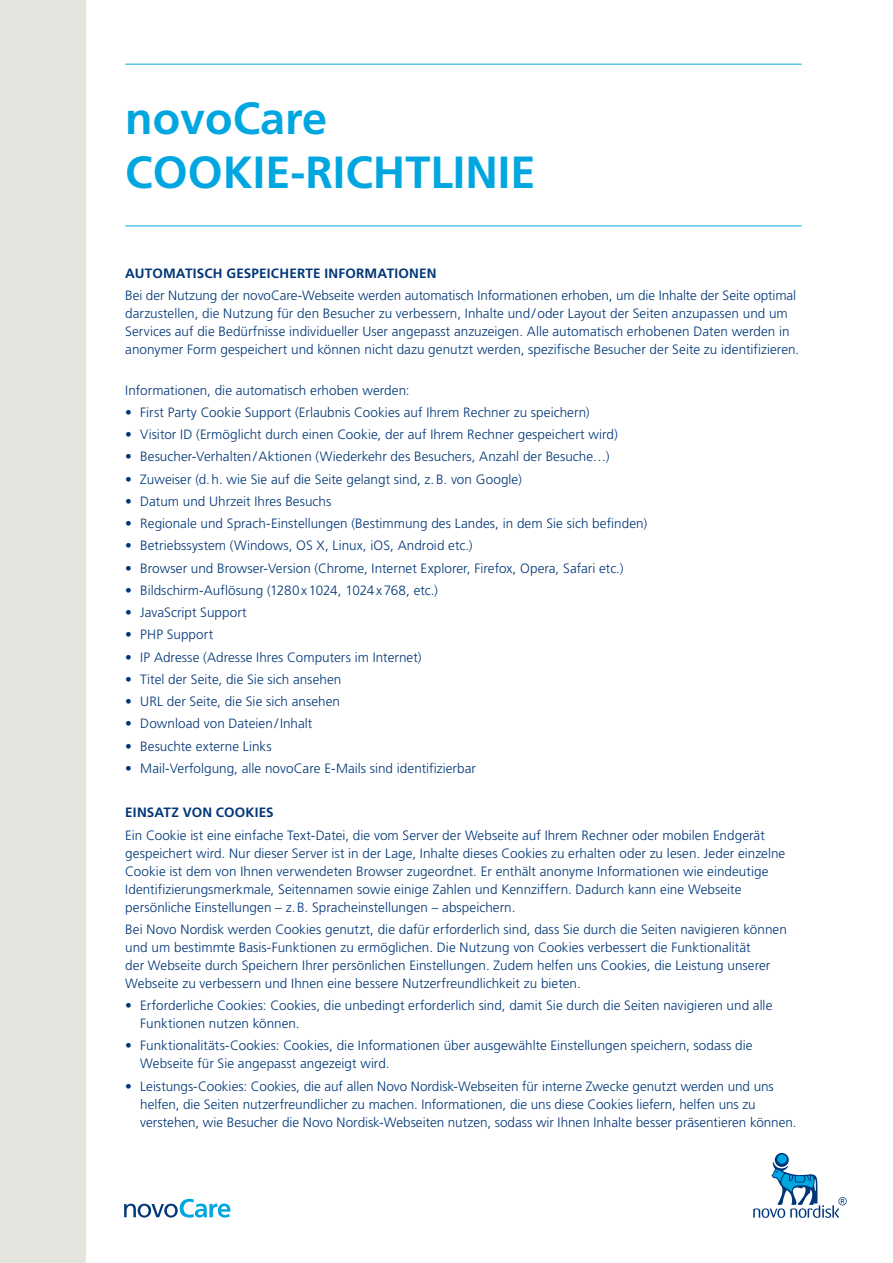
<style>
.page{position:relative;width:893px;height:1263px;background:#fff}
.page>*{position:absolute;margin:0;border:0;box-sizing:border-box;transform-origin:0 0}
.t1{font:700 45px/54px "Frutiger";color:#00a6e0}
.t2{font:300 13.5px/18px "Frutiger";color:#013778}
.t3{font:700 13.5px "Frutiger";letter-spacing:.015em;color:#013778}
</style>
<div class="page">
<div style="left:0;top:0;width:85px;height:1263px;background:#e6e4df"></div>
<hr style="left:125px;top:64px;width:676px;height:1px;background:#00a6e0">
<hr style="left:125px;top:226px;width:676px;height:1px;background:#00a6e0">
<div style="left:775px;top:1153px;width:14px;height:14px;background:#013778;border-radius:50%"></div>
<div style="left:777px;top:1154px;width:10px;height:10px;background:#00a6e0;border-radius:50%"></div>
<svg style="left:753px;top:1161px;width:94px;height:57px"></svg>
<svg style="left:124px;top:1199px;width:106px;height:18px"></svg>
<h1 class="t1" style="left:125px;top:92px;width:412px">novoCare<br>COOKIE-RICHTLINIE</h1>
<p class="t3" style="left:125px;top:265px;width:313px">AUTOMATISCH GESPEICHERTE INFORMATIONEN</p>
<p class="t2" style="left:125px;top:287px;width:676px">Bei der Nutzung der novoCare-Webseite werden automatisch Informationen erhoben, um die Inhalte der Seite optimal darzustellen, die Nutzung für den Besucher zu verbessern, Inhalte und/oder Layout der Seiten anzupassen und um Services auf die Bedürfnisse individueller User angepasst anzuzeigen. Alle automatisch erhobenen Daten werden in anonymer Form gespeichert und können nicht dazu genutzt werden, spezifische Besucher der Seite zu identifizieren.</p>
<p class="t2" style="left:125px;top:381px;width:286px">Informationen, die automatisch erhoben werden:</p>
<p class="t2" style="left:125px;top:403px;width:466px">• First Party Cookie Support (Erlaubnis Cookies auf Ihrem Rechner zu speichern)</p>
<p class="t2" style="left:125px;top:426px;width:494px">• Visitor ID (Ermöglicht durch einen Cookie, der auf Ihrem Rechner gespeichert wird)</p>
<p class="t2" style="left:125px;top:448px;width:486px">• Besucher-Verhalten/Aktionen (Wiederkehr des Besuchers, Anzahl der Besuche…)</p>
<p class="t2" style="left:125px;top:470px;width:398px">• Zuweiser (d.h. wie Sie auf die Seite gelangt sind, z.B. von Google)</p>
<p class="t2" style="left:125px;top:492px;width:207px">• Datum und Uhrzeit Ihres Besuchs</p>
<p class="t2" style="left:125px;top:515px;width:523px">• Regionale und Sprach-Einstellungen (Bestimmung des Landes, in dem Sie sich befinden)</p>
<p class="t2" style="left:125px;top:537px;width:349px">• Betriebssystem (Windows, OS X, Linux, iOS, Android etc.)</p>
<p class="t2" style="left:125px;top:559px;width:500px">• Browser und Browser-Version (Chrome, Internet Explorer, Firefox, Opera, Safari etc.)</p>
<p class="t2" style="left:125px;top:581px;width:314px">• Bildschirm-Auflösung (1280x1024, 1024x768, etc.)</p>
<p class="t2" style="left:125px;top:603px;width:123px">• JavaScript Support</p>
<p class="t2" style="left:125px;top:626px;width:90px">• PHP Support</p>
<p class="t2" style="left:125px;top:648px;width:298px">• IP Adresse (Adresse Ihres Computers im Internet)</p>
<p class="t2" style="left:125px;top:670px;width:218px">• Titel der Seite, die Sie sich ansehen</p>
<p class="t2" style="left:125px;top:692px;width:216px">• URL der Seite, die Sie sich ansehen</p>
<p class="t2" style="left:125px;top:715px;width:189px">• Download von Dateien/Inhalt</p>
<p class="t2" style="left:125px;top:737px;width:148px">• Besuchte externe Links</p>
<p class="t2" style="left:125px;top:759px;width:352px">• Mail-Verfolgung, alle novoCare E-Mails sind identifizierbar</p>
<p class="t3" style="left:125px;top:805px;width:150px">EINSATZ VON COOKIES</p>
<p class="t2" style="left:125px;top:826px;width:662px">Ein Cookie ist eine einfache Text-Datei, die vom Server der Webseite auf Ihrem Rechner oder mobilen Endgerät gespeichert wird. Nur dieser Server ist in der Lage, Inhalte dieses Cookies zu erhalten oder zu lesen. Jeder einzelne Cookie ist dem von Ihnen verwendeten Browser zugeordnet. Er enthält anonyme Informationen wie eindeutige Identifizierungsmerkmale, Seitennamen sowie einige Zahlen und Kennziffern. Dadurch kann eine Webseite persönliche Einstellungen – z.B. Spracheinstellungen – abspeichern.</p>
<p class="t2" style="left:125px;top:920px;width:663px">Bei Novo Nordisk werden Cookies genutzt, die dafür erforderlich sind, dass Sie durch die Seiten navigieren können und um bestimmte Basis-Funktionen zu ermöglichen. Die Nutzung von Cookies verbessert die Funktionalität<br>der Webseite durch Speichern Ihrer persönlichen Einstellungen. Zudem helfen uns Cookies, die Leistung unserer Webseite zu verbessern und Ihnen eine bessere Nutzerfreundlichkeit zu bieten.</p>
<p class="t2" style="left:140px;top:996px;width:634px;text-indent:-15px">• Erforderliche Cookies: Cookies, die unbedingt erforderlich sind, damit Sie durch die Seiten navigieren und alle<br>Funktionen nutzen können.</p>
<p class="t2" style="left:140px;top:1037px;width:614px;text-indent:-15px">• Funktionalitäts-Cookies: Cookies, die Informationen über ausgewählte Einstellungen speichern, sodass die<br>Webseite für Sie angepasst angezeigt wird.</p>
<p class="t2" style="left:140px;top:1077px;width:658px;text-indent:-15px">• Leistungs-Cookies: Cookies, die auf allen Novo Nordisk-Webseiten für interne Zwecke genutzt werden und uns helfen, die Seiten nutzerfreundlicher zu machen. Informationen, die uns diese Cookies liefern, helfen uns zu verstehen, wie Besucher die Novo Nordisk-Webseiten nutzen, sodass wir Ihnen Inhalte besser präsentieren können.</p>
</div>
